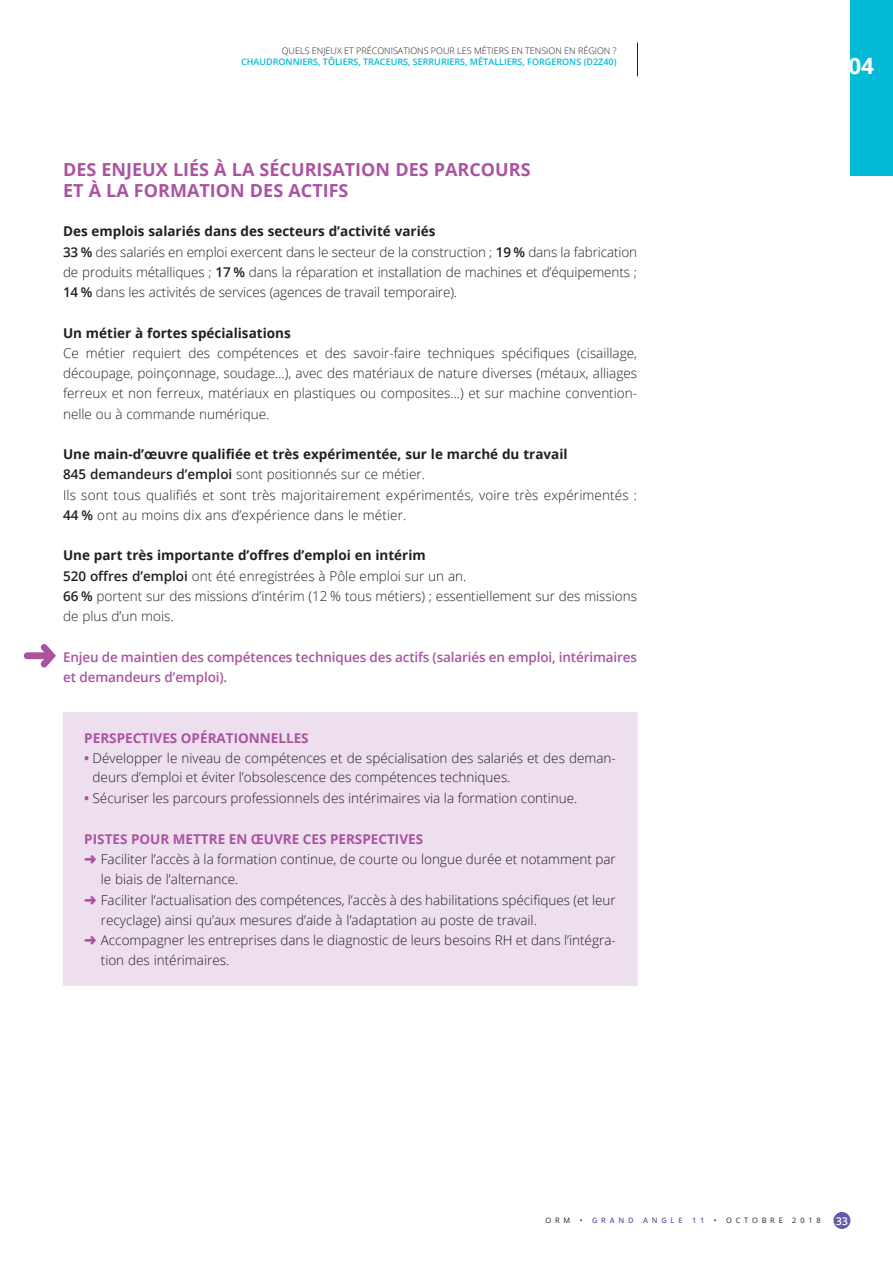
<style>
.page{position:relative;width:893px;height:1263px;background:#fff}
.page>*{position:absolute;margin:0;border:0;box-sizing:border-box;transform-origin:0 0}
.t1{font:700 22.5px "Open Sans";color:#fff}
.t2{font:700 18px/21.6px "Open Sans";color:#aa54a1}
.t3{font:300 13.5px/20.2px "Open Sans";color:#231f20}
.t4{font:600 13.5px/20.2px "Open Sans";letter-spacing:-.01em;color:#aa54a1}
.t5{font:700 13.5px "Open Sans";color:#aa54a1}
.t6{font:700 13.5px "Open Sans";color:#231f20}
.t7{font:600 10.8px "Open Sans";color:#fff}
.t8{font:600 9px "Open Sans";color:#03bbd7}
.t9{font:300 9px "Open Sans";color:#231f20}
.t10{font:7.5px "Open Sans";letter-spacing:.5em;color:#231f20}
.t11{font:600 7.5px "Open Sans";letter-spacing:.5em;color:#5d5ba8}
.s1{font-weight:700}
.s2{font-weight:600}
.s3{font-weight:700;color:#aa54a1}
.s4{font-weight:400;color:#231f20}
</style>
<div class="page">
<div style="left:833px;top:1212px;width:17px;height:17px;background:#5d5ba8;border-radius:50%"></div>
<div style="left:63px;top:712px;width:574px;height:274px;background:#eddfed"></div>
<div style="left:850px;top:0;width:43px;height:176px;background:#03bbd7"></div>
<svg style="left:24px;top:644px;width:32px;height:23px"></svg>
<hr style="left:637px;top:43px;width:1px;height:33px;background:#231f20">
<p class="t9" style="left:282px;top:45px;width:336px">QUELS ENJEUX ET PRÉCONISATIONS POUR LES MÉTIERS EN TENSION EN RÉGION ?</p>
<p class="t8" style="left:241px;top:55px;width:377px">CHAUDRONNIERS, TÔLIERS, TRACEURS, SERRURIERS, MÉTALLIERS, FORGERONS (D2Z40)</p>
<h2 class="t2" style="left:63px;top:158px;width:469px">DES ENJEUX LIÉS À LA SÉCURISATION DES PARCOURS<br>ET À LA FORMATION DES ACTIFS</h2>
<p class="t3" style="left:63px;top:221px;width:576px"><span class="s1">Des emplois salariés dans des secteurs d’activité variés<br></span><span class="s2">33 %</span> des salariés en emploi exercent dans le secteur de la construction ; <span class="s2">19 %</span> dans la fabrication de produits métalliques ; <span class="s2">17 %</span> dans la réparation et installation de machines et d’équipements ; <span class="s2">14 %</span> dans les activités de services (agences de travail temporaire).</p>
<p class="t6" style="left:63px;top:323px;width:229px">Un métier à fortes spécialisations</p>
<p class="t3" style="left:63px;top:342px;width:576px;text-align:justify">Ce métier requiert des compétences et des savoir-faire techniques spécifiques (cisaillage, découpage, poinçonnage, soudage…), avec des matériaux de nature diverses (métaux, alliages ferreux et non ferreux, matériaux en plastiques ou composites…) et sur machine convention&shy;nelle ou à commande numérique.</p>
<p class="t3" style="left:63px;top:444px;width:576px"><span class="s1">Une main-d’œuvre qualifiée et très expérimentée, sur le marché du travail<br></span><span class="s2">845 demandeurs d’emploi</span> sont positionnés sur ce métier.<br>Ils sont tous qualifiés et sont très majoritairement expérimentés, voire très expérimentés :<br><span class="s2">44 %</span> ont au moins dix ans d’expérience dans le métier.</p>
<p class="t3" style="left:63px;top:545px;width:576px"><span class="s1">Une part très importante d’offres d’emploi en intérim<br></span><span class="s2">520 offres d’emploi</span> ont été enregistrées à Pôle emploi sur un an.<br><span class="s2">66 %</span> portent sur des missions d’intérim (12 % tous métiers) ; essentiellement sur des missions de plus d’un mois.</p>
<p class="t4" style="left:63px;top:646px;width:576px">Enjeu de maintien des compétences techniques des actifs (salariés en emploi, intérimaires et demandeurs d’emploi).</p>
<p class="t5" style="left:84px;top:728px;width:226px">PERSPECTIVES OPÉRATIONNELLES</p>
<p class="t3" style="left:93px;top:748px;width:525px;line-height:18.8px;text-indent:-8px"><span class="s3">•</span> Développer le niveau de compétences et de spécialisation des salariés et des deman&shy;deurs d’emploi et éviter l’obsolescence des compétences techniques.</p>
<p class="t3" style="left:84px;top:788px;width:495px"><span class="s3">•</span> Sécuriser les parcours professionnels des intérimaires via la formation continue.</p>
<p class="t5" style="left:84px;top:829px;width:340px">PISTES POUR METTRE EN ŒUVRE CES PERSPECTIVES</p>
<p class="t3" style="left:101px;top:849px;width:517px">Faciliter l’accès à la formation continue, de courte ou longue durée et notamment par le biais de l’alternance.<br>Faciliter l’actualisation des compétences, l’accès à des habilitations spécifiques (et leur recyclage) ainsi qu’aux mesures d’aide à l’adaptation au poste de travail.<br>Accompagner les entreprises dans le diagnostic de leurs besoins RH et dans l’intégra&shy;tion des intérimaires.</p>
<h1 class="t1" style="left:848px;top:50px;width:27px">04</h1>
<p class="t10" style="left:546px;top:1215px;width:26px">ORM</p>
<p class="t11" style="left:580px;top:1215px;width:55px"><span class="s4">•</span> GRAND</p>
<p class="t11" style="left:643px;top:1215px;width:41px">ANGLE</p>
<p class="t11" style="left:692px;top:1215px;width:14px">1 1</p>
<p class="t10" style="left:714px;top:1215px;width:71px">• OCTOBRE</p>
<p class="t10" style="left:792px;top:1215px;width:30px">2018</p>
<p class="t7" style="left:836px;top:1213px;width:14px">33</p>
</div>
